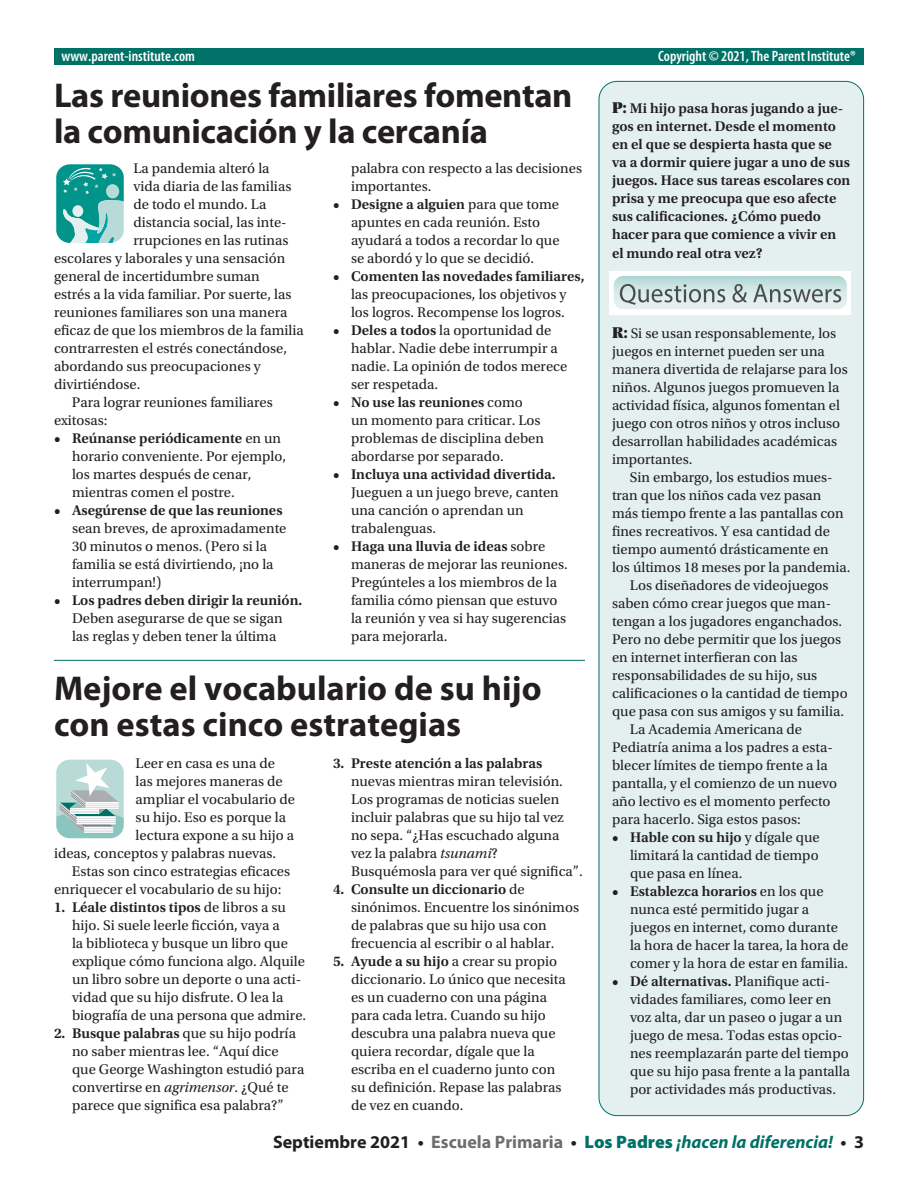
<style>
.page{position:relative;width:918px;height:1188px;background:#fff}
.page>*{position:absolute;margin:0;border:0;box-sizing:border-box;transform-origin:0 0}
.t1{font:700 34.5px/36px "Myriad Pro";letter-spacing:-.01em;color:#231f20}
.t2{font:italic 700 18px "Myriad Pro";color:#007167}
.t3{font:600 condensed 15px "Myriad Pro";color:#fff}
.t4{font:14.7px/18px "Utopia Std";color:#231f20}
.t5{font:600 14.7px/18px "Utopia Std";color:#231f20}
.s1{font-family:"Utopia Std Black Headline";font-weight:400;font-size:16.5px}
.s2{font-weight:600}
.s3{font-family:"Utopia Std Black Headline";font-size:16.5px}
.s4{font-style:italic}
.s5{font-style:normal;color:#231f20}
.s6{font-style:normal;color:#6c6d70}
.s7{font-weight:900;font-style:normal}
</style>
<div class="page">
<div style="left:599px;top:81px;width:265px;height:1035px;background:#e4f0ef;border-radius:18px"></div>
<div style="left:54px;top:49px;width:810px;height:16px;background:#007167"></div>
<svg style="left:56px;top:759px;width:68px;height:80px"></svg>
<svg style="left:56px;top:164px;width:68px;height:79px;background:#4eb3ad"></svg>
<hr style="left:54px;top:660px;width:531px;height:1px;background:#007167">
<svg style="left:610px;top:272px;width:241px;height:42px"></svg>
<p class="t3" style="left:62px;top:46px;width:135px">www.parent-institute.com</p>
<p class="t3" style="left:658px;top:46px;width:199px">Copyright © 2021, The Parent Institute®</p>
<h1 class="t1" style="left:54px;top:76px;width:520px">Las reuniones familiares fomentan la comunicación y la cercanía</h1>
<p class="t5" style="left:612px;top:99px;width:240px"><span class="s1">P:</span> Mi hijo pasa horas jugando a jue&shy;gos en internet. Desde el momento en el que se despierta hasta que se<br>va a dormir quiere jugar a uno de sus juegos. Hace sus tareas escolares con prisa y me preocupa que eso afecte sus calificaciones. ¿Cómo puedo hacer para que comience a vivir en</p>
<p class="t5" style="left:612px;top:245px;width:152px">el mundo real otra vez?</p>
<p class="t4" style="left:134px;top:159px;width:138px">La pandemia alteró la</p>
<p class="t4" style="left:134px;top:177px;width:159px">vida diaria de las familias</p>
<p class="t4" style="left:134px;top:195px;width:134px">de todo el mundo. La</p>
<p class="t4" style="left:134px;top:213px;width:155px">distancia social, las inte-</p>
<p class="t4" style="left:134px;top:231px;width:156px">rrupciones en las rutinas</p>
<p class="t4" style="left:54px;top:249px;width:233px">escolares y laborales y una sensación</p>
<p class="t4" style="left:54px;top:267px;width:207px">general de incertidumbre suman</p>
<p class="t4" style="left:54px;top:285px;width:239px">estrés a la vida familiar. Por suerte, las</p>
<p class="t4" style="left:54px;top:303px;width:235px">reuniones familiares son una manera</p>
<p class="t4" style="left:54px;top:321px;width:251px">eficaz de que los miembros de la familia</p>
<p class="t4" style="left:54px;top:339px;width:235px">contrarresten el estrés conectándose,</p>
<p class="t4" style="left:54px;top:357px;width:208px">abordando sus preocupaciones y</p>
<p class="t4" style="left:54px;top:375px;width:88px">divirtiéndose.</p>
<p class="t4" style="left:72px;top:393px;width:202px">Para lograr reuniones familiares</p>
<p class="t4" style="left:54px;top:411px;width:55px">exitosas:</p>
<p class="t4" style="left:72px;top:429px;width:216px;text-indent:-18px"><span class="s2">• Reúnanse periódicamente</span> en un horario conveniente. Por ejemplo, los martes después de cenar, mientras comen el postre.</p>
<p class="t5" style="left:54px;top:501px;width:230px">• Asegúrense de que las reuniones</p>
<p class="t4" style="left:72px;top:519px;width:216px">sean breves, de aproximadamente<br>30 minutos o menos. (Pero si la familia se está divirtiendo, ¡no la interrumpan!)</p>
<p class="t5" style="left:54px;top:591px;width:250px">• Los padres deben dirigir la reunión.</p>
<p class="t4" style="left:72px;top:609px;width:212px">Deben asegurarse de que se sigan las reglas y deben tener la última</p>
<p class="t4" style="left:351px;top:159px;width:233px">palabra con respecto a las decisiones importantes.</p>
<p class="t4" style="left:351px;top:195px;width:210px;text-indent:-18px"><span class="s2">• Designe a alguien</span> para que tome apuntes en cada reunión. Esto ayudará a todos a recordar lo que se abordó y lo que se decidió.</p>
<p class="t5" style="left:333px;top:267px;width:253px">• Comenten las novedades familiares,</p>
<p class="t4" style="left:351px;top:285px;width:217px">las preocupaciones, los objetivos y los logros. Recompense los logros.</p>
<p class="t4" style="left:351px;top:321px;width:218px;text-indent:-18px"><span class="s2">• Deles a todos</span> la oportunidad de hablar. Nadie debe interrumpir a nadie. La opinión de todos merece ser respetada.</p>
<p class="t4" style="left:351px;top:393px;width:195px;text-indent:-18px"><span class="s2">• No use las reuniones</span> como<br>un momento para criticar. Los problemas de disciplina deben abordarse por separado.</p>
<p class="t5" style="left:333px;top:465px;width:224px">• Incluya una actividad divertida.</p>
<p class="t4" style="left:351px;top:483px;width:209px">Jueguen a un juego breve, canten una canción o aprendan un trabalenguas.</p>
<p class="t4" style="left:351px;top:537px;width:218px;text-indent:-18px"><span class="s2">• Haga una lluvia de ideas</span> sobre maneras de mejorar las reuniones.<br>Pregúnteles a los miembros de la familia cómo piensan que estuvo la reunión y vea si hay sugerencias para mejorarla.</p>
<p class="t4" style="left:612px;top:324px;width:237px"><span class="s3">R:</span> Si se usan responsablemente, los juegos en internet pueden ser una manera divertida de relajarse para los niños. Algunos juegos promueven la actividad física, algunos fomentan el juego con otros niños y otros incluso desarrollan habilidades académicas importantes.</p>
<p class="t4" style="left:630px;top:468px;width:204px">Sin embargo, los estudios mues-</p>
<p class="t4" style="left:612px;top:486px;width:211px">tran que los niños cada vez pasan</p>
<p class="t4" style="left:612px;top:504px;width:233px">más tiempo frente a las pantallas con</p>
<p class="t4" style="left:612px;top:522px;width:220px">fines recreativos. Y esa cantidad de</p>
<p class="t4" style="left:612px;top:540px;width:218px">tiempo aumentó drásticamente en</p>
<p class="t4" style="left:612px;top:558px;width:240px">los últimos 18 meses por la pandemia.</p>
<p class="t4" style="left:630px;top:576px;width:200px">Los diseñadores de videojuegos</p>
<p class="t4" style="left:612px;top:594px;width:221px">saben cómo crear juegos que man-</p>
<p class="t4" style="left:612px;top:612px;width:232px">tengan a los jugadores enganchados.</p>
<p class="t4" style="left:612px;top:630px;width:231px">Pero no debe permitir que los juegos</p>
<p class="t4" style="left:612px;top:648px;width:187px">en internet interfieran con las</p>
<p class="t4" style="left:612px;top:666px;width:207px">responsabilidades de su hijo, sus</p>
<p class="t4" style="left:612px;top:684px;width:237px">calificaciones o la cantidad de tiempo</p>
<p class="t4" style="left:612px;top:702px;width:234px">que pasa con sus amigos y su familia.</p>
<p class="t4" style="left:630px;top:720px;width:174px">La Academia Americana de</p>
<p class="t4" style="left:612px;top:738px;width:222px">Pediatría anima a los padres a esta-</p>
<p class="t4" style="left:612px;top:756px;width:217px">blecer límites de tiempo frente a la</p>
<p class="t4" style="left:612px;top:774px;width:227px">pantalla, y el comienzo de un nuevo</p>
<p class="t4" style="left:612px;top:792px;width:220px">año lectivo es el momento perfecto</p>
<p class="t4" style="left:612px;top:810px;width:190px">para hacerlo. Siga estos pasos:</p>
<p class="t4" style="left:630px;top:828px;width:191px;text-align:justify;text-indent:-18px"><span class="s2">• Hable con su hijo</span> y dígale que limitará la cantidad de tiempo que pasa en línea.</p>
<p class="t4" style="left:630px;top:882px;width:220px;text-indent:-18px"><span class="s2">• Establezca horarios</span> en los que nunca esté permitido jugar a juegos en internet, como durante la hora de hacer la tarea, la hora de comer y la hora de estar en familia.</p>
<p class="t4" style="left:630px;top:972px;width:222px;text-indent:-18px"><span class="s2">• Dé alternativas.</span> Planifique acti&shy;vidades familiares, como leer en voz alta, dar un paseo o jugar a un juego de mesa. Todas estas opcio&shy;nes reemplazarán parte del tiempo que su hijo pasa frente a la pantalla por actividades más productivas.</p>
<h1 class="t1" style="left:54px;top:670px;width:489px">Mejore el vocabulario de su hijo con estas cinco estrategias</h1>
<p class="t5" style="left:333px;top:755px;width:211px">3. Preste atención a las palabras</p>
<p class="t4" style="left:351px;top:773px;width:233px">nuevas mientras miran televisión.<br>Los programas de noticias suelen incluir palabras que su hijo tal vez no sepa. “¿Has escuchado alguna vez la palabra <span class="s4">tsunami</span>?<br>Busquémosla para ver qué significa”.</p>
<p class="t4" style="left:351px;top:881px;width:230px;text-indent:-18px"><span class="s2">4. Consulte un diccionario</span> de sinónimos. Encuentre los sinónimos de palabras que su hijo usa con frecuencia al escribir o al hablar.</p>
<p class="t4" style="left:351px;top:953px;width:216px;text-indent:-18px"><span class="s2">5. Ayude a su hijo</span> a crear su propio diccionario. Lo único que necesita es un cuaderno con una página para cada letra. Cuando su hijo descubra una palabra nueva que quiera recordar, dígale que la escriba en el cuaderno junto con su definición. Repase las palabras de vez en cuando.</p>
<p class="t4" style="left:136px;top:755px;width:141px">Leer en casa es una de</p>
<p class="t4" style="left:136px;top:773px;width:149px">las mejores maneras de</p>
<p class="t4" style="left:136px;top:791px;width:161px">ampliar el vocabulario de</p>
<p class="t4" style="left:136px;top:809px;width:152px">su hijo. Eso es porque la</p>
<p class="t4" style="left:136px;top:827px;width:160px">lectura expone a su hijo a</p>
<p class="t4" style="left:54px;top:845px;width:224px">ideas, conceptos y palabras nuevas.</p>
<p class="t4" style="left:72px;top:863px;width:220px">Estas son cinco estrategias eficaces</p>
<p class="t4" style="left:54px;top:881px;width:229px">enriquecer el vocabulario de su hijo:</p>
<p class="t4" style="left:72px;top:899px;width:236px;text-indent:-18px"><span class="s2">1. Léale distintos tipos</span> de libros a su hijo. Si suele leerle ficción, vaya a<br>la biblioteca y busque un libro que explique cómo funciona algo. Alquile un libro sobre un deporte o una acti&shy;vidad que su hijo disfrute. O lea la biografía de una persona que admire.</p>
<p class="t4" style="left:72px;top:1025px;width:234px;text-indent:-18px"><span class="s2">2. Busque palabras</span> que su hijo podría no saber mientras lee. “Aquí dice que George Washington estudió para convertirse en <span class="s4">agrimensor</span>. ¿Qué te parece que significa esa palabra?”</p>
<p class="t2" style="left:273px;top:1130px;width:592px"><span class="s5">Septiembre 2021 •</span> <span class="s6">Escuela Primaria</span> <span class="s5">•</span> <span class="s7">Los Padres</span> ¡hacen la diferencia! <span class="s5">• 3</span></p>
</div>
